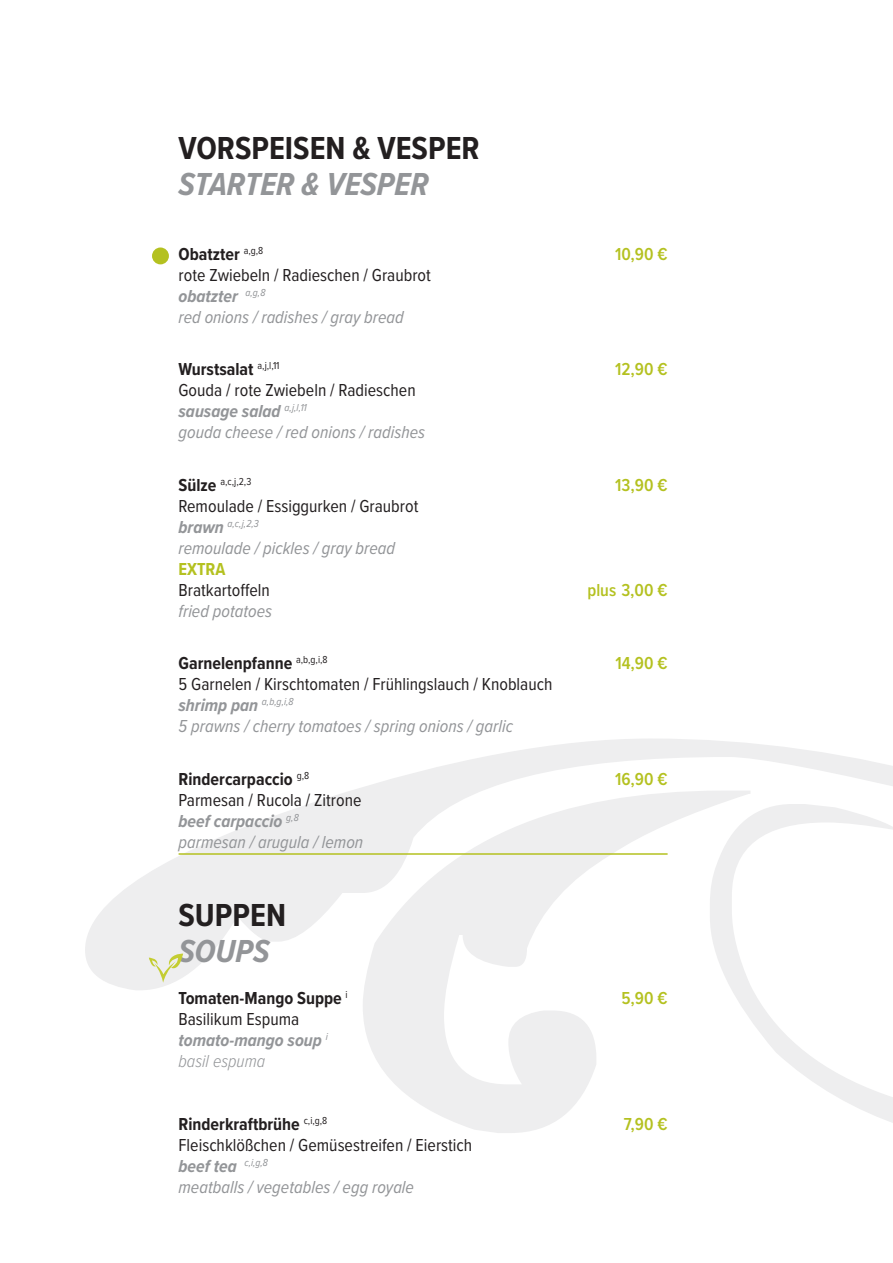
<style>
.page{position:relative;width:893px;height:1263px;background:#fff}
.page>*{position:absolute;margin:0;border:0;box-sizing:border-box;transform-origin:0 0}
.t1{font:700 33px "Proxima Nova Cond";color:#231f20}
.t2{font:italic 700 33px "Proxima Nova Cond";color:#939598}
.t3{font:18px/21px "Proxima Nova Cond";color:#231f20}
.t4{font:italic 18px/21px "Proxima Nova Cond";color:#939598}
.t5{font:700 18px "Proxima Nova Cond";color:#231f20}
.t6{font:600 18px "Proxima Nova Cond";color:#b4c120}
.t7{font:italic 700 18px/21px "Proxima Nova Cond";color:#939598}
.t8{font:700 18px "Proxima Nova Cond";color:#b4c120}
.t9{font:10.5px "Proxima Nova Cond";color:#231f20}
.t10{font:italic 10.5px "Proxima Nova Cond";color:#939598}
.s1{font-weight:700;font-style:italic;color:#939598}
.s2{font-style:italic;color:#939598}
.s3{font-style:normal;color:#231f20}
.s4{font-weight:700}
.s5{font-weight:700;font-size:18px}
.s6{font-weight:400;font-style:normal;color:#231f20}
.s7{font-weight:300}
</style>
<div class="page">
<svg style="left:85px;top:739px;width:808px;height:394px"></svg>
<hr style="left:179px;top:853px;width:489px;height:2px;background:#b4c120">
<div style="left:152px;top:247px;width:17px;height:17px;background:#b4c120;border-radius:50%"></div>
<svg style="left:149px;top:954px;width:34px;height:29px"></svg>
<h1 class="t1" style="left:179px;top:124px;width:303px">VORSPEISEN &amp; VESPER</h1>
<h1 class="t2" style="left:179px;top:160px;width:252px">STARTER &amp; VESPER</h1>
<p class="t5" style="left:179px;top:240px;width:86px">Obatzter <sup>a,g,8</sup></p>
<p class="t6" style="left:615px;top:240px;width:54px">10,90 €</p>
<p class="t3" style="left:179px;top:263px;width:254px">rote Zwiebeln / Radieschen / Graubrot <span class="s1">obatzter</span> <sup>a,g,8<br></sup><span class="s2">red onions / radishes / gray bread</span></p>
<p class="t5" style="left:179px;top:356px;width:103px">Wurstsalat <sup>a,j,l,11</sup></p>
<p class="t6" style="left:615px;top:356px;width:54px">12,90 €</p>
<p class="t4" style="left:179px;top:379px;width:248px"><span class="s3">Gouda / rote Zwiebeln / Radieschen </span><span class="s4">sausage salad</span> <sup>a,j,l,11<br></sup>gouda cheese / red onions / radishes</p>
<p class="t9" style="left:179px;top:473px;width:74px"><span class="s5">Sülze</span> a,c,j,2,3</p>
<p class="t6" style="left:615px;top:471px;width:54px">13,90 €</p>
<p class="t3" style="left:179px;top:494px;width:241px">Remoulade / Essiggurken / Graubrot</p>
<p class="t10" style="left:179px;top:515px;width:82px"><span class="s5">brawn</span> a,c,j,2,3</p>
<p class="t4" style="left:179px;top:536px;width:218px">remoulade / pickles / gray bread</p>
<p class="t8" style="left:179px;top:555px;width:49px">EXTRA</p>
<p class="t3" style="left:179px;top:578px;width:93px">Bratkartoffeln</p>
<p class="t6" style="left:587px;top:576px;width:82px">plus 3,00 €</p>
<p class="t4" style="left:179px;top:599px;width:95px">fried potatoes</p>
<p class="t5" style="left:179px;top:650px;width:151px">Garnelenpfanne <sup>a,b,g,i,8</sup></p>
<p class="t6" style="left:615px;top:650px;width:54px">14,90 €</p>
<p class="t3" style="left:179px;top:673px;width:375px">5 Garnelen / Kirschtomaten / Frühlingslauch / Knoblauch <span class="s1">shrimp pan</span> <sup>a,b,g,i,8<br></sup><span class="s2">5 prawns / cherry tomatoes / spring onions / garlic</span></p>
<p class="t5" style="left:179px;top:765px;width:132px">Rindercarpaccio <sup>g,8</sup></p>
<p class="t6" style="left:615px;top:765px;width:54px">16,90 €</p>
<p class="t3" style="left:179px;top:788px;width:186px">Parmesan / Rucola / Zitrone <span class="s1">beef carpaccio</span> <sup>g,8 </sup><span class="s2">parmesan / arugula / lemon</span></p>
<h1 class="t1" style="left:179px;top:890px;width:109px">SUPPEN</h1>
<h1 class="t2" style="left:179px;top:926px;width:92px">SOUPS</h1>
<p class="t5" style="left:179px;top:985px;width:171px">Tomaten-Mango Suppe <sup>i</sup></p>
<p class="t6" style="left:621px;top:985px;width:48px">5,90 €</p>
<p class="t7" style="left:179px;top:1008px;width:151px"><span class="s6">Basilikum Espuma </span>tomato-mango soup <sup>i </sup><span class="s7">basil espuma</span></p>
<p class="t5" style="left:179px;top:1111px;width:150px">Rinderkraftbrühe <sup>c,i,g,8</sup></p>
<p class="t6" style="left:624px;top:1111px;width:45px">7,90 €</p>
<p class="t3" style="left:179px;top:1134px;width:295px">Fleischklößchen / Gemüsestreifen / Eierstich <span class="s1">beef tea</span> <sup>c,i,g,8<br></sup><span class="s2">meatballs / vegetables / egg royale</span></p>
</div>
